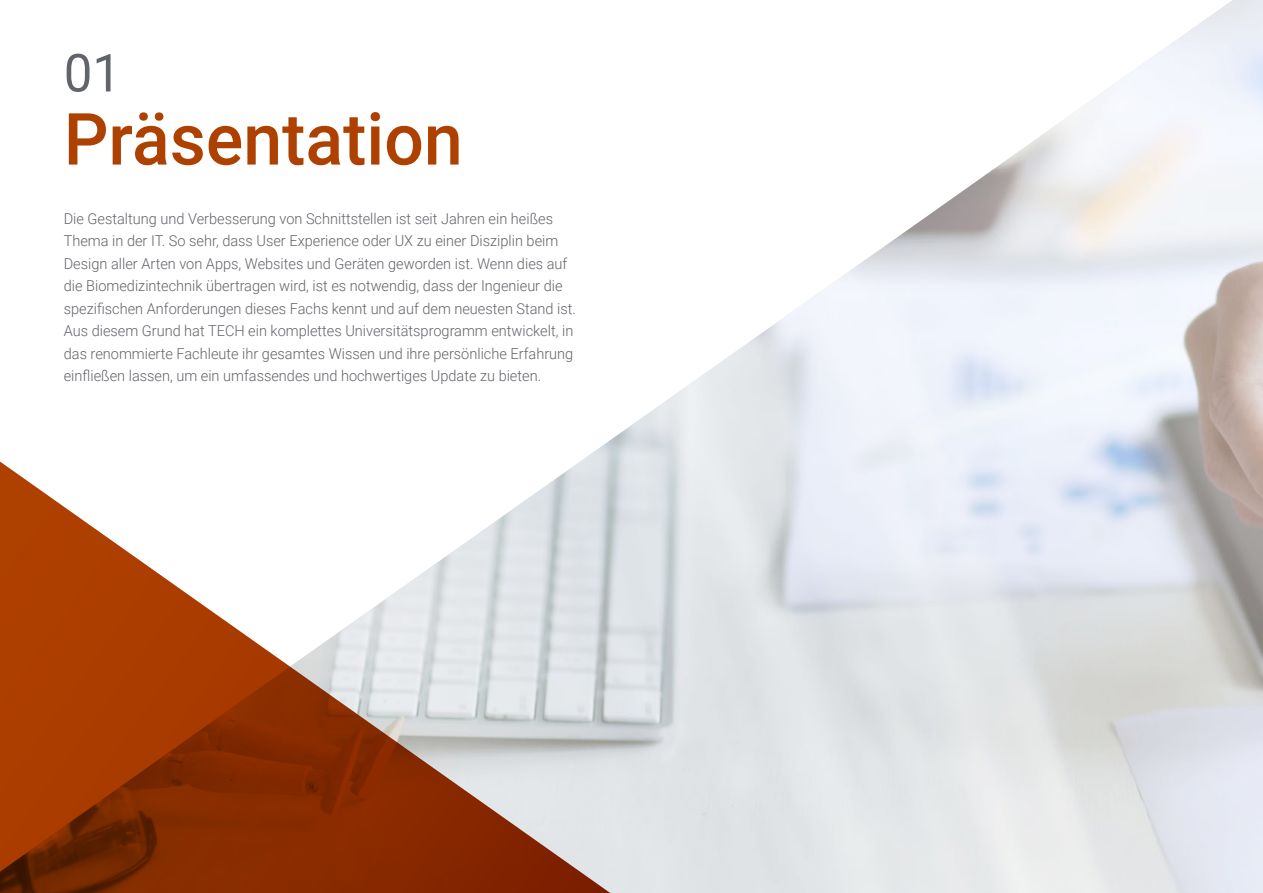
<style>
.page{position:relative;width:1263px;height:893px;background:#fff}
.page>*{position:absolute;margin:0;border:0;box-sizing:border-box;transform-origin:0 0}
.t1{font:500 72px "Roboto";color:#ae4000}
.t2{font:52.5px "Roboto";color:#61646a}
.t3{font:300 15px/22.5px "Roboto";color:#61646a}
</style>
<div class="page">
<svg style="left:0;top:446px;width:640px;height:447px"></svg>
<h2 class="t2" style="left:64px;top:36px;width:59px">01</h2>
<h1 class="t1" style="left:64px;top:89px;width:400px">Präsentation</h1>
<p class="t3" style="left:64px;top:207px;width:514px">Die Gestaltung und Verbesserung von Schnittstellen ist seit Jahren ein heißes Thema in der IT. So sehr, dass User Experience oder UX zu einer Disziplin beim Design aller Arten von Apps, Websites und Geräten geworden ist. Wenn dies auf die Biomedizintechnik übertragen wird, ist es notwendig, dass der Ingenieur die spezifischen Anforderungen dieses Fachs kennt und auf dem neuesten Stand ist.<br>Aus diesem Grund hat TECH ein komplettes Universitätsprogramm entwickelt, in das renommierte Fachleute ihr gesamtes Wissen und ihre persönliche Erfahrung einfließen lassen, um ein umfassendes und hochwertiges Update zu bieten.</p>
</div>
